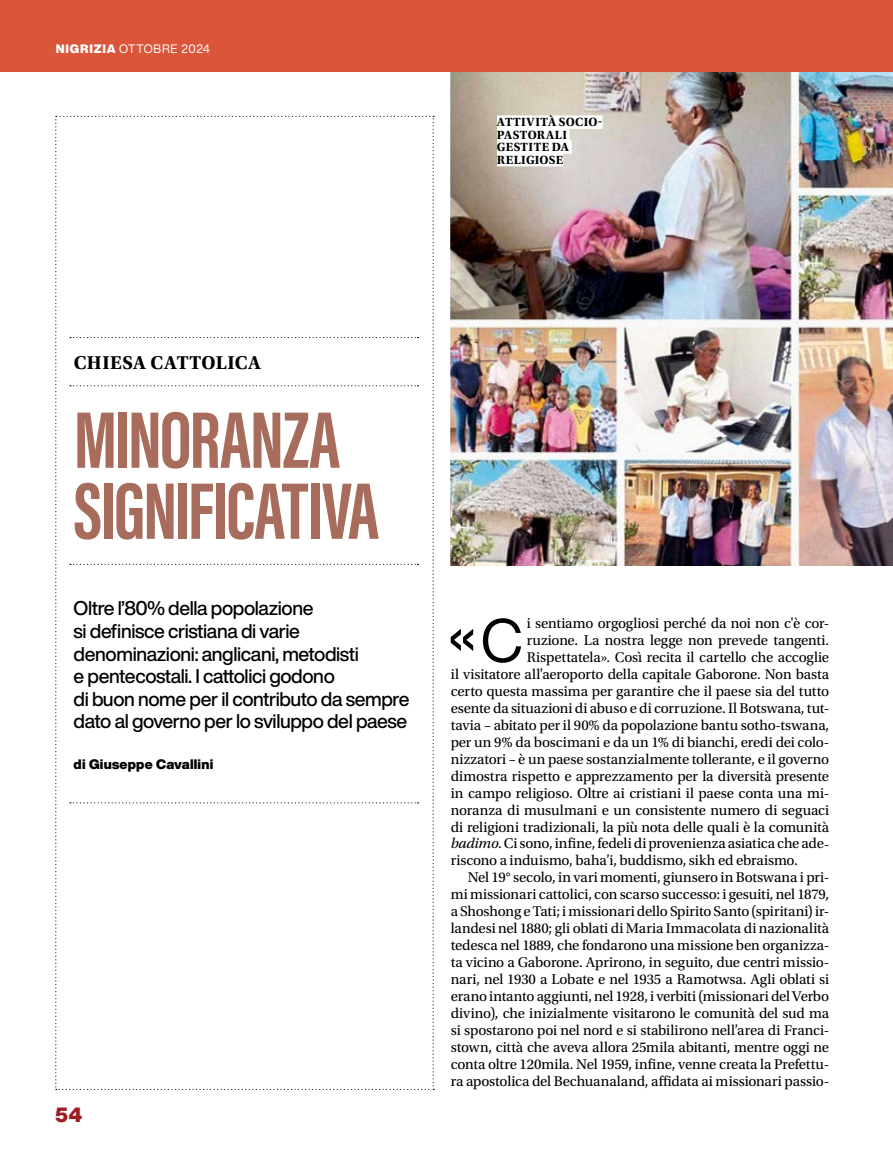
<style>
.page{position:relative;width:893px;height:1149px;background:#fff}
.page>*{position:absolute;margin:0;border:0;box-sizing:border-box;transform-origin:0 0}
.t1{font:700 82.5px/70.9px "Acumin Pro Extra Cond";letter-spacing:-.025em;color:#a76c5c}
.t2{font:60px "Helvetica Now Display";color:#000}
.t3{font:900 20.25px "Helvetica Now Display";color:#9f1c23}
.t4{font:500 19.5px/22.5px "Helvetica Now Display";letter-spacing:-.02em;color:#000}
.t5{font:700 19.5px "Utopia Std";letter-spacing:.025em;color:#000}
.t6{font:300 16.5px "A Beckett";letter-spacing:.07em;color:#fff}
.t7{font:14.85px "Utopia Std";letter-spacing:-.01em;color:#000}
.t8{font:900 13.5px "Helvetica Now Display";letter-spacing:.015em;color:#000}
.t9{font:700 12.45px/12.5px "Utopia Std";letter-spacing:.025em;color:#000}
.t10{font:12px "Helvetica Now Display";letter-spacing:.045em;color:#fff}
.s1{font-weight:900}
.s2{font-style:italic}
</style>
<div class="page">
<img style="left:451px;top:71px;width:442px;height:495px">
<div style="left:497px;top:115px;width:105px;height:14px;background:#fff"></div>
<div style="left:497px;top:128px;width:73px;height:13px;background:#fff"></div>
<div style="left:497px;top:140px;width:75px;height:14px;background:#fff"></div>
<div style="left:497px;top:153px;width:66px;height:13px;background:#fff"></div>
<svg style="left:55px;top:116px;width:379px;height:973px"></svg>
<div style="left:0;top:0;width:893px;height:71px;background:#db553b"></div>
<p class="t10" style="left:56px;top:40px;width:156px"><span class="s1">NIGRIZIA</span> OTTOBRE 2024</p>
<p class="t6" style="left:136px;top:40px;width:155px">MURAGLIA VERDE PANAFRICANA</p>
<p class="t9" style="left:497px;top:116px;width:107px">ATTIVITÀ SOCIO-<br>PASTORALI<br>GESTITE DA<br>RELIGIOSE</p>
<h3 class="t5" style="left:74px;top:351px;width:189px">CHIESA CATTOLICA</h3>
<h1 class="t1" style="left:74px;top:403px;width:307px">MINORANZA<br>SIGNIFICATIVA</h1>
<h3 class="t4" style="left:74px;top:597px;width:337px">Oltre l’80% della popolazione<br>si definisce cristiana di varie denominazioni: anglicani, metodisti<br>e pentecostali. I cattolici godono<br>di buon nome per il contributo da sempre dato al governo per lo sviluppo del paese</h3>
<p class="t8" style="left:74px;top:754px;width:141px">di Giuseppe Cavallini</p>
<h3 class="t3" style="left:55px;top:1100px;width:29px">54</h3>
<h2 class="t2" style="left:447px;top:599px;width:78px">«C</h2>
<p class="t7" style="left:527px;top:615px;width:304px">i sentiamo orgogliosi perché da noi non c'è cor-</p>
<p class="t7" style="left:527px;top:632px;width:304px">ruzione. La nostra legge non prevede tangenti.</p>
<p class="t7" style="left:527px;top:649px;width:304px">Rispettatela». Così recita il cartello che accoglie</p>
<p class="t7" style="left:451px;top:665px;width:380px">il visitatore all'aeroporto della capitale Gaborone. Non basta</p>
<p class="t7" style="left:451px;top:682px;width:380px">certo questa massima per garantire che il paese sia del tutto</p>
<p class="t7" style="left:451px;top:699px;width:380px">esente da situazioni di abuso e di corruzione. Il Botswana, tut-</p>
<p class="t7" style="left:451px;top:716px;width:380px">tavia – abitato per il 90% da popolazione bantu sotho-tswana,</p>
<p class="t7" style="left:451px;top:733px;width:380px">per un 9% da boscimani e da un 1% di bianchi, eredi dei colo-</p>
<p class="t7" style="left:451px;top:750px;width:380px">nizzatori – è un paese sostanzialmente tollerante, e il governo</p>
<p class="t7" style="left:451px;top:767px;width:380px">dimostra rispetto e apprezzamento per la diversità presente</p>
<p class="t7" style="left:451px;top:784px;width:380px">in campo religioso. Oltre ai cristiani il paese conta una mi-</p>
<p class="t7" style="left:451px;top:801px;width:380px">noranza di musulmani e un consistente numero di seguaci</p>
<p class="t7" style="left:451px;top:818px;width:380px">di religioni tradizionali, la più nota delle quali è la comunità</p>
<p class="t7" style="left:451px;top:835px;width:380px"><span class="s2">badimo</span>. Ci sono, infine, fedeli di provenienza asiatica che ade-</p>
<p class="t7" style="left:451px;top:852px;width:349px">riscono a induismo, baha’i, buddismo, sikh ed ebraismo.</p>
<p class="t7" style="left:468px;top:869px;width:363px">Nel 19° secolo, in vari momenti, giunsero in Botswana i pri-</p>
<p class="t7" style="left:451px;top:886px;width:380px">mi missionari cattolici, con scarso successo: i gesuiti, nel 1879,</p>
<p class="t7" style="left:451px;top:903px;width:380px">a Shoshong e Tati; i missionari dello Spirito Santo (spiritani) ir-</p>
<p class="t7" style="left:451px;top:920px;width:380px">landesi nel 1880; gli oblati di Maria Immacolata di nazionalità</p>
<p class="t7" style="left:451px;top:937px;width:380px">tedesca nel 1889, che fondarono una missione ben organizza-</p>
<p class="t7" style="left:451px;top:954px;width:380px">ta vicino a Gaborone. Aprirono, in seguito, due centri missio-</p>
<p class="t7" style="left:451px;top:971px;width:380px">nari, nel 1930 a Lobate e nel 1935 a Ramotwsa. Agli oblati si</p>
<p class="t7" style="left:451px;top:988px;width:380px">erano intanto aggiunti, nel 1928, i verbiti (missionari del Verbo</p>
<p class="t7" style="left:451px;top:1004px;width:380px">divino), che inizialmente visitarono le comunità del sud ma</p>
<p class="t7" style="left:451px;top:1021px;width:380px">si spostarono poi nel nord e si stabilirono nell’area di Franci-</p>
<p class="t7" style="left:451px;top:1038px;width:380px">stown, città che aveva allora 25mila abitanti, mentre oggi ne</p>
<p class="t7" style="left:451px;top:1055px;width:380px">conta oltre 120mila. Nel 1959, infine, venne creata la Prefettu-</p>
<p class="t7" style="left:451px;top:1072px;width:380px">ra apostolica del Bechuanaland, affidata ai missionari passio-</p>
</div>
